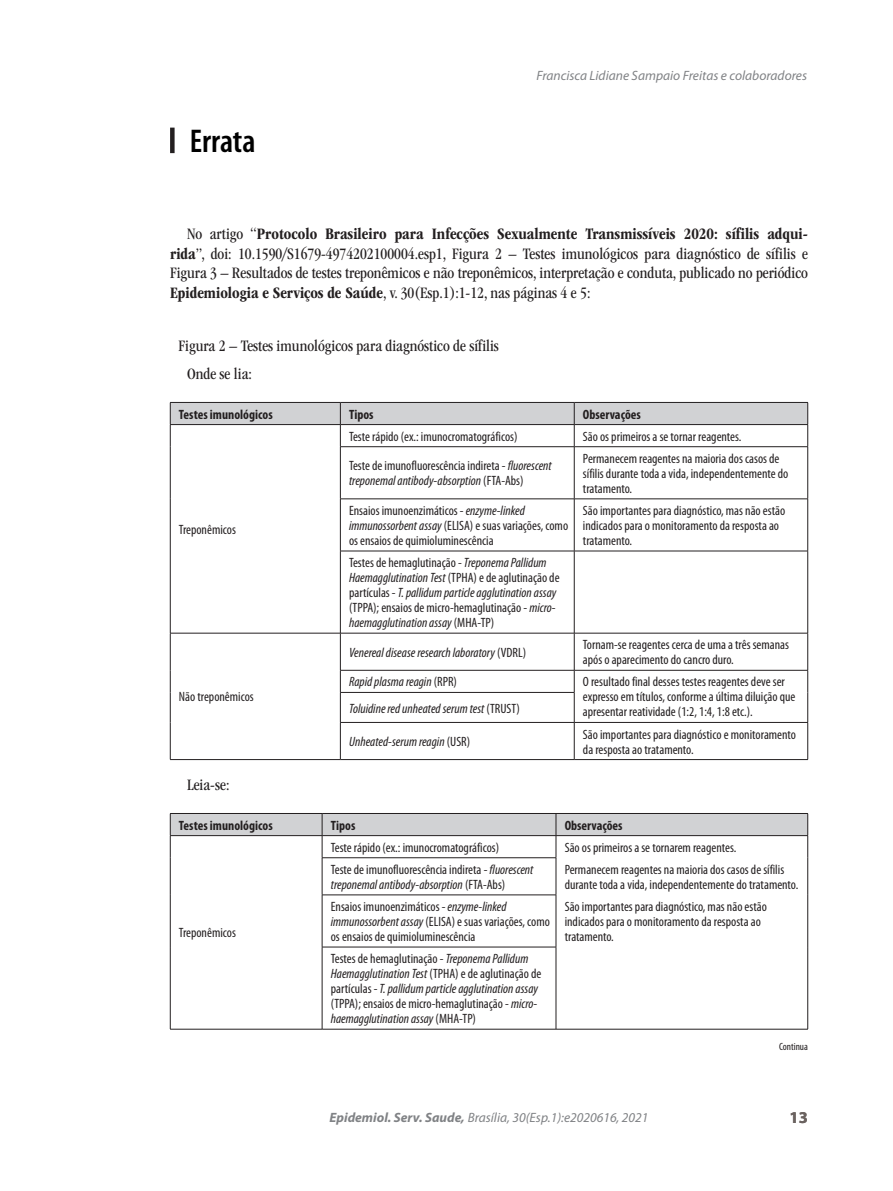
<style>
.page{position:relative;width:893px;height:1191px;background:#fff}
.page>*{position:absolute;margin:0;border:0;box-sizing:border-box;transform-origin:0 0}
.titulo_cap{font:600 condensed 33px "Myriad Pro";color:#000}
.texto_nor_ant_dep{font:condensed 16.5px/19.5px "ITC Garamond Std";color:#231f20;text-align:justify}
.texto_nor_ant{font:condensed 16.5px "ITC Garamond Std";color:#231f20}
.t1{font:700 16.5px "Myriad Pro";color:#6b6360}
.texto_tab_esq{font:condensed 13.5px/15px "Myriad Pro";color:#231f20}
.texto_tab_esq-2{font:italic condensed 13.5px/15px "Myriad Pro";color:#231f20}
.t2{font:italic 13.5px "Myriad Pro";color:#808285}
.texto_tab_esq-3{font:700 condensed 13.5px "Myriad Pro";color:#231f20}
.texto_nor_dir{font:condensed 10.5px "Myriad Pro";color:#231f20}
.s1{font-weight:700}
.s2{font-style:italic}
.s3{font-style:normal}
</style>
<div class="page">
<div style="left:170px;top:128px;width:5px;height:25px;background:#231f20"></div>
<svg style="left:170px;top:402px;width:638px;height:45px"></svg>
<hr style="left:170px;top:447px;width:1px;height:52px;background:#231f20">
<hr style="left:340px;top:446px;width:234px;height:1px;background:#231f20">
<hr style="left:340px;top:447px;width:1px;height:51px;background:#231f20">
<hr style="left:574px;top:446px;width:234px;height:1px;background:#231f20">
<hr style="left:574px;top:447px;width:1px;height:51px;background:#231f20">
<hr style="left:807px;top:447px;width:1px;height:51px;background:#231f20">
<hr style="left:170px;top:499px;width:1px;height:52px;background:#231f20">
<hr style="left:340px;top:498px;width:234px;height:1px;background:#231f20">
<hr style="left:340px;top:499px;width:1px;height:52px;background:#231f20">
<hr style="left:574px;top:498px;width:234px;height:1px;background:#231f20">
<hr style="left:574px;top:499px;width:1px;height:52px;background:#231f20">
<hr style="left:807px;top:499px;width:1px;height:52px;background:#231f20">
<hr style="left:170px;top:551px;width:1px;height:82px;background:#231f20">
<hr style="left:340px;top:551px;width:234px;height:1px;background:#231f20">
<hr style="left:340px;top:551px;width:1px;height:82px;background:#231f20">
<hr style="left:574px;top:551px;width:234px;height:1px;background:#231f20">
<hr style="left:574px;top:551px;width:1px;height:82px;background:#231f20">
<hr style="left:807px;top:551px;width:1px;height:82px;background:#231f20">
<hr style="left:170px;top:633px;width:170px;height:1px;background:#231f20">
<hr style="left:170px;top:633px;width:1px;height:37px;background:#231f20">
<hr style="left:340px;top:633px;width:234px;height:1px;background:#231f20">
<hr style="left:340px;top:633px;width:1px;height:37px;background:#231f20">
<hr style="left:574px;top:633px;width:234px;height:1px;background:#231f20">
<hr style="left:574px;top:633px;width:1px;height:37px;background:#231f20">
<hr style="left:807px;top:633px;width:1px;height:37px;background:#231f20">
<svg style="left:170px;top:670px;width:1px;height:22px"></svg>
<hr style="left:340px;top:670px;width:234px;height:1px;background:#231f20">
<svg style="left:340px;top:670px;width:1px;height:22px"></svg>
<hr style="left:574px;top:670px;width:234px;height:1px;background:#231f20">
<svg style="left:574px;top:670px;width:1px;height:22px"></svg>
<svg style="left:807px;top:670px;width:1px;height:22px"></svg>
<hr style="left:170px;top:692px;width:1px;height:30px;background:#231f20">
<hr style="left:340px;top:692px;width:234px;height:1px;background:#231f20">
<hr style="left:340px;top:692px;width:1px;height:30px;background:#231f20">
<hr style="left:574px;top:692px;width:1px;height:30px;background:#231f20">
<hr style="left:807px;top:692px;width:1px;height:30px;background:#231f20">
<hr style="left:170px;top:722px;width:1px;height:37px;background:#231f20">
<hr style="left:340px;top:722px;width:234px;height:1px;background:#231f20">
<hr style="left:340px;top:722px;width:1px;height:37px;background:#231f20">
<hr style="left:574px;top:722px;width:234px;height:1px;background:#231f20">
<hr style="left:574px;top:722px;width:1px;height:37px;background:#231f20">
<hr style="left:807px;top:722px;width:1px;height:37px;background:#231f20">
<hr style="left:170px;top:759px;width:170px;height:1px;background:#231f20">
<hr style="left:340px;top:759px;width:234px;height:1px;background:#231f20">
<hr style="left:574px;top:759px;width:234px;height:1px;background:#231f20">
<hr style="left:170px;top:857px;width:1px;height:38px;background:#231f20">
<hr style="left:322px;top:857px;width:234px;height:1px;background:#231f20">
<hr style="left:322px;top:858px;width:1px;height:36px;background:#231f20">
<hr style="left:556px;top:858px;width:1px;height:36px;background:#231f20">
<hr style="left:807px;top:857px;width:1px;height:38px;background:#231f20">
<hr style="left:170px;top:895px;width:1px;height:52px;background:#231f20">
<hr style="left:322px;top:894px;width:234px;height:1px;background:#231f20">
<hr style="left:322px;top:895px;width:1px;height:51px;background:#231f20">
<hr style="left:556px;top:895px;width:1px;height:51px;background:#231f20">
<hr style="left:807px;top:895px;width:1px;height:52px;background:#231f20">
<hr style="left:170px;top:947px;width:1px;height:82px;background:#231f20">
<hr style="left:322px;top:946px;width:234px;height:1px;background:#231f20">
<hr style="left:322px;top:947px;width:1px;height:82px;background:#231f20">
<hr style="left:556px;top:947px;width:1px;height:82px;background:#231f20">
<hr style="left:807px;top:947px;width:1px;height:82px;background:#231f20">
<hr style="left:170px;top:1029px;width:152px;height:1px;background:#231f20">
<hr style="left:322px;top:1029px;width:234px;height:1px;background:#231f20">
<hr style="left:556px;top:1029px;width:252px;height:1px;background:#231f20">
<svg style="left:170px;top:813px;width:638px;height:44px"></svg>
<p class="titulo_cap" style="left:190px;top:123px;width:67px">Errata</p>
<p class="t2" style="left:536px;top:67px;width:272px">Francisca Lidiane Sampaio Freitas e colaboradores</p>
<p class="texto_nor_ant_dep" style="left:170px;top:224px;width:639px;text-indent:17px">No artigo “<span class="s1">Protocolo Brasileiro para Infecções Sexualmente Transmissíveis 2020: sífilis adqui&shy;rida</span>”, doi: 10.1590/S1679-4974202100004.esp1, Figura 2 – Testes imunológicos para diagnóstico de sífilis e Figura 3 – Resultados de testes treponêmicos e não treponêmicos, interpretação e conduta, publicado no periódico <span class="s1">Epidemiologia e Serviços de Saúde</span>, v. 30(Esp.1):1-12, nas páginas 4 e 5:</p>
<p class="texto_nor_ant_dep" style="left:187px;top:332px;width:313px;line-height:28px;text-indent:-9px">Figura 2 – Testes imunológicos para diagnóstico de sífilis<br>Onde se lia:</p>
<p class="texto_tab_esq-3" style="left:179px;top:405px;width:95px">Testes imunológicos</p>
<p class="texto_tab_esq-3" style="left:349px;top:405px;width:26px">Tipos</p>
<p class="texto_tab_esq-3" style="left:583px;top:405px;width:59px">Observações</p>
<p class="texto_tab_esq" style="left:179px;top:522px;width:58px">Treponêmicos</p>
<p class="texto_tab_esq" style="left:179px;top:689px;width:76px">Não treponêmicos</p>
<p class="texto_tab_esq" style="left:349px;top:428px;width:170px">Teste rápido (ex.: imunocromatográficos)</p>
<p class="texto_tab_esq" style="left:583px;top:428px;width:160px">São os primeiros a se tornar reagentes.</p>
<p class="texto_tab_esq" style="left:349px;top:458px;width:204px">Teste de imunofluorescência indireta - <span class="s2">fluorescent treponemal antibody-absorption</span> (FTA-Abs)</p>
<p class="texto_tab_esq" style="left:583px;top:451px;width:207px">Permanecem reagentes na maioria dos casos de sífilis durante toda a vida, independentemente do tratamento.</p>
<p class="texto_tab_esq" style="left:349px;top:503px;width:221px">Ensaios imunoenzimáticos - <span class="s2">enzyme-linked immunossorbent assay</span> (ELISA) e suas variações, como os ensaios de quimioluminescência</p>
<p class="texto_tab_esq" style="left:583px;top:503px;width:204px">São importantes para diagnóstico, mas não estão indicados para o monitoramento da resposta ao tratamento.</p>
<p class="texto_tab_esq-2" style="left:349px;top:555px;width:212px"><span class="s3">Testes de hemaglutinação -</span> Treponema Pallidum Haemagglutination Test <span class="s3">(TPHA) e de aglutinação de partículas -</span> T. pallidum particle agglutination assay <span class="s3">(TPPA); ensaios de micro-hemaglutinação -</span> micro&shy;haemagglutination assay <span class="s3">(MHA-TP)</span></p>
<p class="texto_tab_esq-2" style="left:349px;top:644px;width:179px">Venereal disease research laboratory <span class="s3">(VDRL)</span></p>
<p class="texto_tab_esq" style="left:583px;top:637px;width:208px">Tornam-se reagentes cerca de uma a três semanas após o aparecimento do cancro duro.</p>
<p class="texto_tab_esq-2" style="left:349px;top:674px;width:109px">Rapid plasma reagin <span class="s3">(RPR)</span></p>
<p class="texto_tab_esq" style="left:583px;top:674px;width:214px">O resultado final desses testes reagentes deve ser expresso em títulos, conforme a última diluição que apresentar reatividade (1:2, 1:4, 1:8 etc.).</p>
<p class="texto_tab_esq-2" style="left:349px;top:700px;width:172px">Toluidine red unheated serum test <span class="s3">(TRUST)</span></p>
<p class="texto_tab_esq-2" style="left:349px;top:734px;width:123px">Unheated-serum reagin <span class="s3">(USR)</span></p>
<p class="texto_tab_esq" style="left:583px;top:726px;width:215px">São importantes para diagnóstico e monitoramento da resposta ao tratamento.</p>
<p class="texto_nor_ant" style="left:187px;top:776px;width:44px">Leia-se:</p>
<p class="texto_tab_esq-3" style="left:179px;top:816px;width:95px">Testes imunológicos</p>
<p class="texto_tab_esq-3" style="left:331px;top:816px;width:26px">Tipos</p>
<p class="texto_tab_esq-3" style="left:565px;top:816px;width:59px">Observações</p>
<p class="texto_tab_esq" style="left:179px;top:925px;width:58px">Treponêmicos</p>
<p class="texto_tab_esq" style="left:331px;top:839px;width:170px">Teste rápido (ex.: imunocromatográficos)</p>
<p class="texto_tab_esq" style="left:565px;top:839px;width:173px">São os primeiros a se tornarem reagentes.</p>
<p class="texto_tab_esq" style="left:331px;top:861px;width:204px">Teste de imunofluorescência indireta - <span class="s2">fluorescent treponemal antibody-absorption</span> (FTA-Abs)</p>
<p class="texto_tab_esq" style="left:565px;top:861px;width:235px">Permanecem reagentes na maioria dos casos de sífilis durante toda a vida, independentemente do tratamento.</p>
<p class="texto_tab_esq" style="left:331px;top:899px;width:221px">Ensaios imunoenzimáticos - <span class="s2">enzyme-linked immunossorbent assay</span> (ELISA) e suas variações, como os ensaios de quimioluminescência</p>
<p class="texto_tab_esq" style="left:565px;top:899px;width:204px">São importantes para diagnóstico, mas não estão indicados para o monitoramento da resposta ao tratamento.</p>
<p class="texto_tab_esq-2" style="left:331px;top:951px;width:212px"><span class="s3">Testes de hemaglutinação -</span> Treponema Pallidum Haemagglutination Test <span class="s3">(TPHA) e de aglutinação de partículas -</span> T. pallidum particle agglutination assay <span class="s3">(TPPA); ensaios de micro-hemaglutinação -</span> micro&shy;haemagglutination assay <span class="s3">(MHA-TP)</span></p>
<p class="texto_nor_dir" style="left:779px;top:1040px;width:30px">Continua</p>
<p class="t2" style="left:329px;top:1108px;width:320px"><span class="s1">Epidemiol. Serv. Saude,</span> Brasília, 30(Esp.1):e2020616, 2021</p>
<p class="t1" style="left:790px;top:1106px;width:20px">13</p>
</div>
